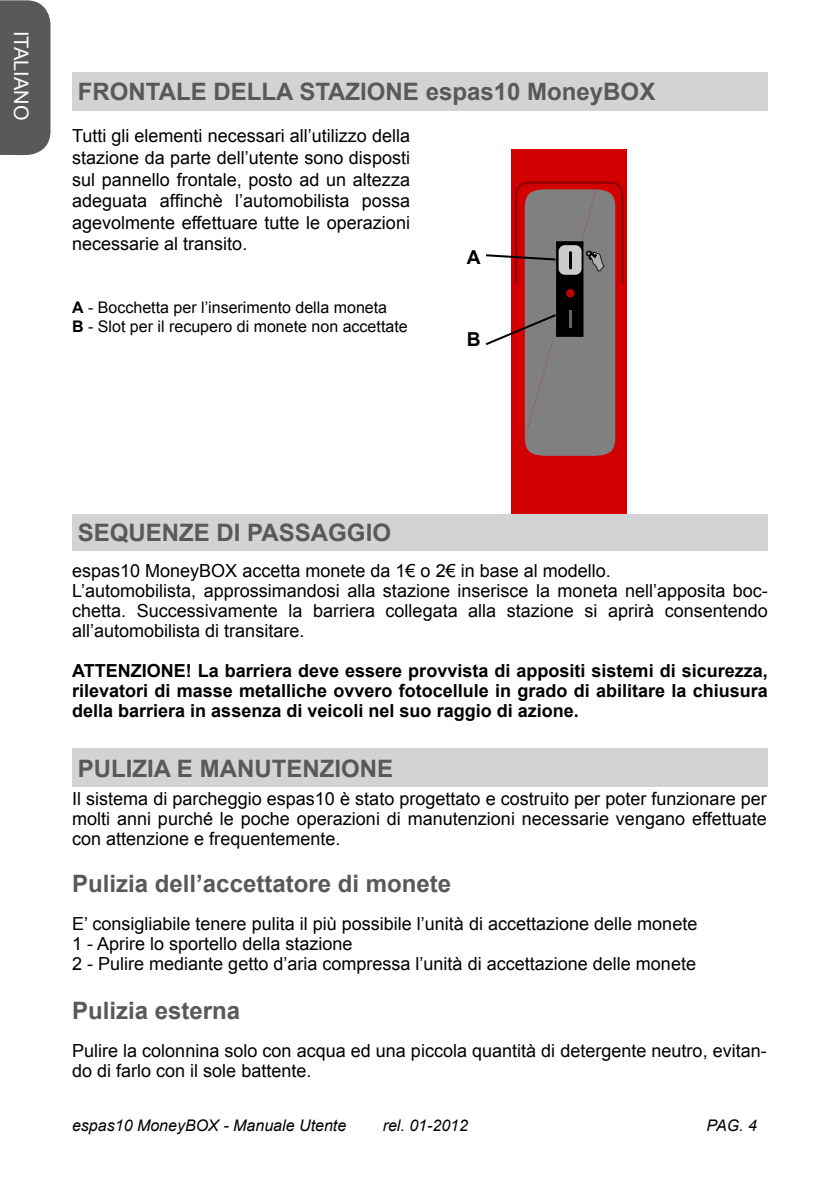
<style>
.page{position:relative;width:840px;height:1191px;background:#fff}
.page>*{position:absolute;margin:0;border:0;box-sizing:border-box;transform-origin:0 0}
.t1{font:700 24px "Arial";color:#58595b}
.t2{font:20px "Arial";color:#fff}
.t3{font:700 19.2px "Arial";color:#000}
.t4{font:18px/20px "Arial";color:#000}
.t5{font:700 18px/20px "Arial";color:#000;text-align:justify}
.t6{font:16px/19.2px "Arial";color:#000}
.t7{font:italic 16px "Arial";color:#000}
.s1{font-weight:700}
</style>
<div class="page">
<div style="left:511px;top:149px;width:115px;height:396px;background:#d20000"></div>
<div style="left:72px;top:72px;width:695px;height:39px;background:#d1d3d4"></div>
<div style="left:72px;top:514px;width:695px;height:37px;background:#d1d3d4"></div>
<div style="left:72px;top:748px;width:695px;height:39px;background:#d1d3d4"></div>
<div style="left:0;top:0;width:50px;height:155px;background:#58595b"></div>
<svg style="left:485px;top:181px;width:139px;height:275px"></svg>
<p class="t2" style="left:34px;top:31px;width:91px;rotate:90deg">ITALIANO</p>
<h1 class="t1" style="left:78px;top:76px;width:578px">FRONTALE DELLA STAZIONE espas10 MoneyBOX</h1>
<p class="t4" style="left:72px;top:125px;width:339px;line-height:21.6px;text-align:justify">Tutti gli elementi necessari all’utilizzo della stazione da parte dell’utente sono disposti sul pannello frontale, posto ad un altezza adeguata affinchè l’automobilista possa agevolmente effettuare tutte le operazioni necessarie al transito.</p>
<p class="t6" style="left:72px;top:298px;width:337px"><span class="s1">A</span> - Bocchetta per l’inserimento della moneta<br><span class="s1">B</span> - Slot per il recupero di monete non accettate</p>
<p class="t3" style="left:466px;top:244px;width:15px">A</p>
<p class="t3" style="left:466px;top:326px;width:15px">B</p>
<h1 class="t1" style="left:78px;top:517px;width:314px">SEQUENZE DI PASSAGGIO</h1>
<p class="t4" style="left:72px;top:560px;width:697px">espas10 MoneyBOX accetta monete da 1€ o 2€ in base al modello.<br>L’automobilista, approssimandosi alla stazione inserisce la moneta nell’apposita boc&shy;chetta. Successivamente la barriera collegata alla stazione si aprirà consentendo all’automobilista di transitare.</p>
<p class="t5" style="left:72px;top:661px;width:697px">ATTENZIONE! La barriera deve essere provvista di appositi sistemi di sicurezza, rilevatori di masse metalliche ovvero fotocellule in grado di abilitare la chiusura della barriera in assenza di veicoli nel suo raggio di azione.</p>
<h1 class="t1" style="left:78px;top:752px;width:317px">PULIZIA E MANUTENZIONE</h1>
<p class="t4" style="left:72px;top:788px;width:696px;text-align:justify">Il sistema di parcheggio espas10 è stato progettato e costruito per poter funzionare per molti anni purché le poche operazioni di manutenzioni necessarie vengano effettuate con attenzione e frequentemente.</p>
<h1 class="t1" style="left:72px;top:867px;width:380px">Pulizia dell’accettatore di monete</h1>
<p class="t4" style="left:72px;top:913px;width:626px">E’ consigliabile tenere pulita il più possibile l’unità di accettazione delle monete<br>1 - Aprire lo sportello della stazione<br>2 - Pulire mediante getto d’aria compressa l’unità di accettazione delle monete</p>
<h1 class="t1" style="left:72px;top:994px;width:170px">Pulizia esterna</h1>
<p class="t4" style="left:72px;top:1040px;width:695px">Pulire la colonnina solo con acqua ed una piccola quantità di detergente neutro, evitan&shy;do di farlo con il sole battente.</p>
<p class="t7" style="left:72px;top:1114px;width:275px">espas10 MoneyBOX - Manuale Utente</p>
<p class="t7" style="left:382px;top:1114px;width:87px">rel. 01-2012</p>
<p class="t7" style="left:706px;top:1114px;width:52px">PAG. 4</p>
</div>
